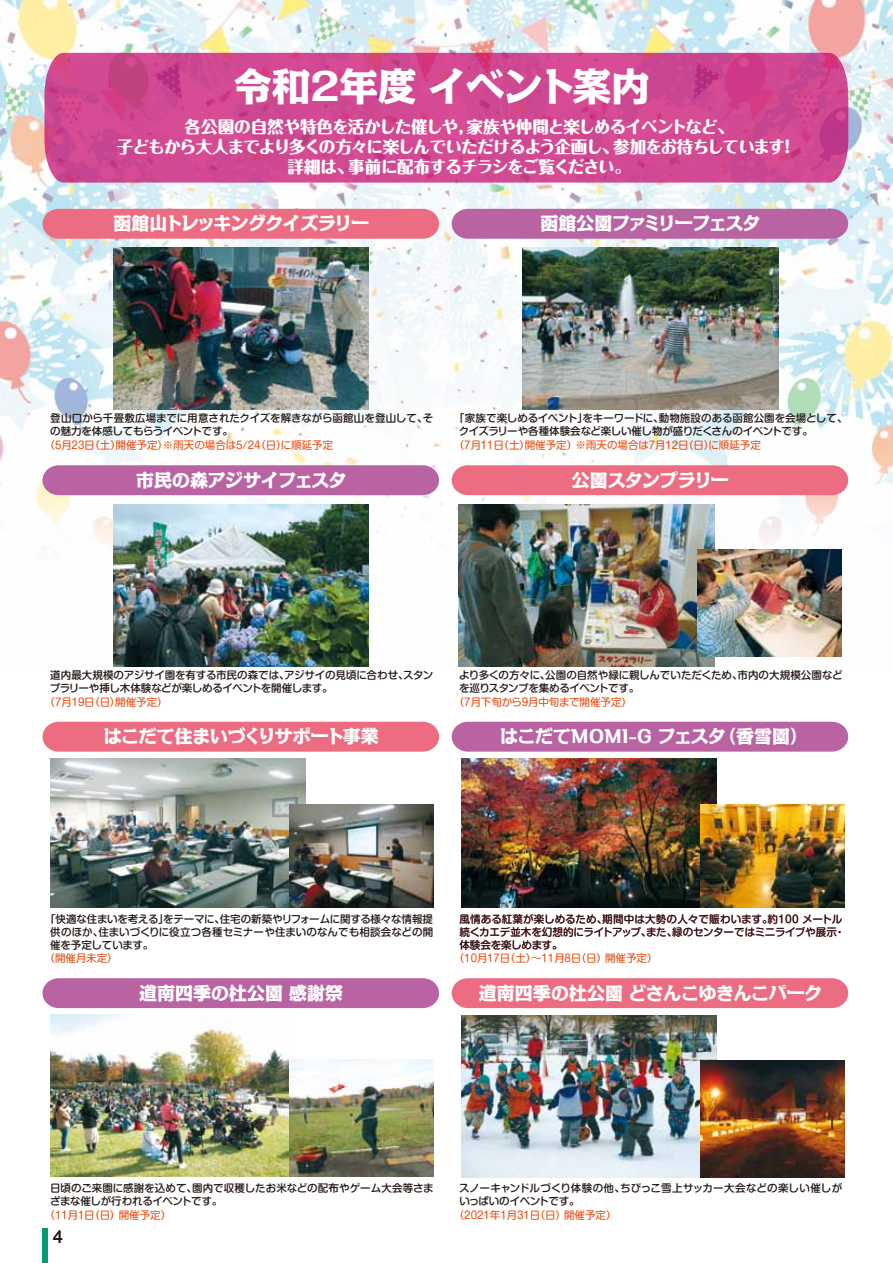
<style>
.page{position:relative;width:893px;height:1263px;background:#fff}
.page>*{position:absolute;margin:0;border:0;box-sizing:border-box;transform-origin:0 0}
.t1{font:800 38.55px "Kakumin Pro";letter-spacing:-.02em;color:#fff}
.t2{font:800 18px "Kakumin Pro";letter-spacing:-.02em;color:#fff}
.t3{font:800 18px "Kakumin Pro";color:#fff}
.t4{font:800 18px "Kakumin Pro";letter-spacing:-.05em;color:#fff}
.t5{font:800 18px "Kakumin Pro";letter-spacing:-.055em;color:#fff}
.t6{font:18px "Arial";color:#221815}
.t7{font:800 16.5px/19.8px "Maru Fo Pro";letter-spacing:-.05em;color:#fff;text-align:center}
.t8{font:500 10.5px/12.8px "Shin M Go Pro";letter-spacing:-.01em;color:#221815}
.t9{font:10.5px "Shin M Go Pro";color:#e94709}
.t10{font:10.5px "Shin M Go Pro";letter-spacing:-.205em;color:#e94709}
.t11{font:10.5px "Shin M Go Pro";letter-spacing:-.03em;color:#e94709}
</style>
<div class="page">
<img style="left:0;top:0;width:893px;height:667px">
<svg style="left:44px;top:53px;width:804px;height:130px;background:#d04991"></svg>
<img style="left:114px;top:247px;width:255px;height:163px">
<div style="left:43px;top:209px;width:396px;height:30px;background:#ec6d81"></div>
<img style="left:523px;top:248px;width:255px;height:162px">
<div style="left:452px;top:209px;width:396px;height:30px;background:#b963a3"></div>
<img style="left:114px;top:504px;width:255px;height:162px">
<div style="left:43px;top:465px;width:396px;height:30px;background:#b963a3"></div>
<img style="left:459px;top:504px;width:255px;height:163px">
<img style="left:698px;top:550px;width:144px;height:107px">
<img style="left:51px;top:759px;width:255px;height:149px">
<img style="left:290px;top:805px;width:143px;height:103px">
<img style="left:51px;top:1014px;width:243px;height:163px">
<img style="left:290px;top:1060px;width:143px;height:117px">
<img style="left:462px;top:759px;width:255px;height:149px">
<img style="left:701px;top:805px;width:143px;height:103px">
<img style="left:462px;top:1015px;width:255px;height:162px">
<img style="left:701px;top:1061px;width:143px;height:117px">
<div style="left:452px;top:465px;width:396px;height:30px;background:#ec6d81"></div>
<div style="left:43px;top:722px;width:396px;height:30px;background:#ec6d81"></div>
<svg style="left:460px;top:914px;width:382px;height:36px"></svg>
<div style="left:452px;top:722px;width:396px;height:30px;background:#b963a3"></div>
<div style="left:43px;top:978px;width:396px;height:30px;background:#b963a3"></div>
<div style="left:452px;top:978px;width:396px;height:30px;background:#ec6d81"></div>
<div style="left:43px;top:1228px;width:5px;height:35px;background:#009c74"></div>
<h1 class="t1" style="left:234px;top:56px;width:418px">令和２年度 イベント案内</h1>
<h3 class="t7" style="left:117px;top:115px;width:680px">各公園の自然や特色を活かした催しや，家族や仲間と楽しめるイベントなど、<br>子どもから大人までより多くの方々に楽しんでいただけるよう企画し、参加をお待ちしています！詳細は、事前に配布するチラシをご覧ください。</h3>
<h2 class="t4" style="left:113px;top:209px;width:257px">函館山トレッキングクイズラリー</h2>
<h2 class="t5" style="left:540px;top:209px;width:222px">函館公園ファミリーフェスタ</h2>
<p class="t8" style="left:50px;top:411px;width:384px">登山口から千畳敷広場までに用意されたクイズを解きながら函館山を登山して、その魅力を体感してもらうイベントです。</p>
<p class="t9" style="left:45px;top:437px;width:290px">（5月23日（土）開催予定）※雨天の場合は5/24（日）に順延予定</p>
<h2 class="t2" style="left:136px;top:465px;width:212px">市民の森アジサイフェスタ</h2>
<p class="t8" style="left:459px;top:411px;width:390px;text-indent:-5px">「家族で楽しめるイベント」をキーワードに、動物施設のある函館公園を会場として、クイズラリーや各種体験会など楽しい催し物が盛りだくさんのイベントです。</p>
<p class="t9" style="left:454px;top:437px;width:309px">（７月11日（土）開催予定）※雨天の場合は７月12日（日）に順延予定</p>
<h2 class="t2" style="left:572px;top:465px;width:158px">公園スタンプラリー</h2>
<p class="t8" style="left:50px;top:667px;width:385px">道内最大規模のアジサイ園を有する市民の森では、アジサイの見頃に合わせ、スタンプラリーや挿し木体験などが楽しめるイベントを開催します。</p>
<p class="t9" style="left:45px;top:693px;width:125px">（７月19日（日）開催予定）</p>
<h2 class="t2" style="left:104px;top:722px;width:277px">はこだて住まいづくりサポート事業</h2>
<p class="t8" style="left:459px;top:667px;width:385px">より多くの方々に、公園の自然や緑に親しんでいただくため、市内の大規模公園などを巡りスタンプを集めるイベントです。</p>
<p class="t11" style="left:454px;top:693px;width:180px">（７月下旬から９月中旬まで開催予定）</p>
<h2 class="t3" style="left:500px;top:722px;width:310px">はこだてMOMI-G フェスタ（香雪園）</h2>
<p class="t8" style="left:50px;top:912px;width:384px;text-align:justify;text-indent:-5px">「快適な住まいを考える」をテーマに、住宅の新築やリフォームに関する様々な情報提供のほか、住まいづくりに役立つ各種セミナーや住まいのなんでも相談会などの開催を予定しています。</p>
<p class="t9" style="left:45px;top:950px;width:75px">（開催月未定）</p>
<h2 class="t3" style="left:139px;top:978px;width:206px">道南四季の杜公園 感謝祭</h2>
<p class="t8" style="left:459px;top:912px;width:387px">風情ある紅葉が楽しめるため、期間中は大勢の人々で賑わいます。約100 メートル続くカエデ並木を幻想的にライトアップ、また、緑のセンターではミニライブや展示・体験会を楽しめます。</p>
<p class="t9" style="left:454px;top:950px;width:205px">（10月17日（土）～11月8日（日）開催予定）</p>
<h2 class="t2" style="left:479px;top:978px;width:345px">道南四季の杜公園 どさんこゆきんこパーク</h2>
<p class="t8" style="left:50px;top:1180px;width:385px">日頃のご来園に感謝を込めて、園内で収穫したお米などの配布やゲーム大会等さまざまな催しが行われるイベントです。</p>
<p class="t9" style="left:45px;top:1206px;width:128px">（11月1日（日）開催予定）</p>
<h2 class="t6" style="left:53px;top:1225px;width:12px">4</h2>
<p class="t8" style="left:459px;top:1180px;width:385px">スノーキャンドルづくり体験の他、ちびっこ雪上サッカー大会などの楽しい催しがいっぱいのイベントです。</p>
<p class="t10" style="left:454px;top:1206px;width:164px">（２０２１年１月３１日（日）開催予定）</p>
</div>
